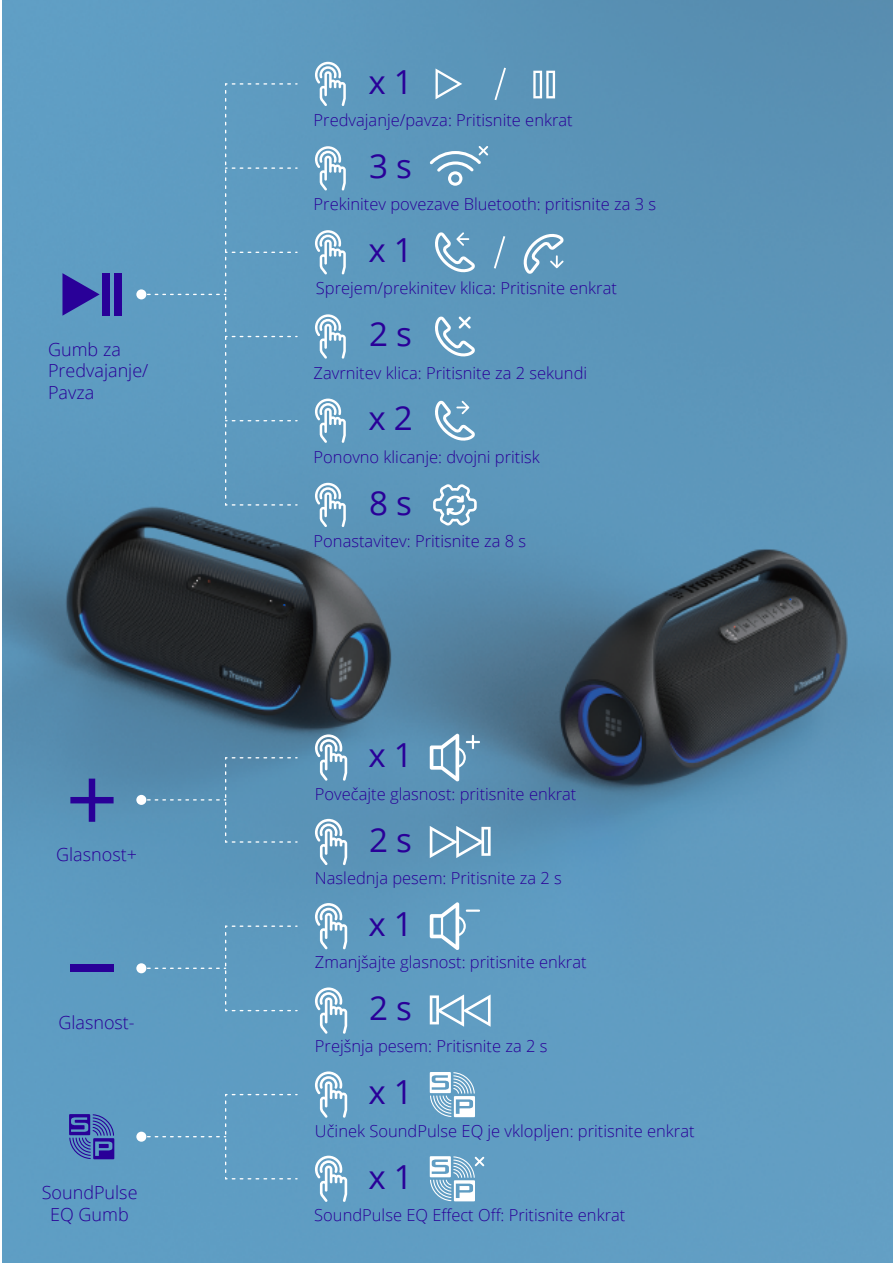
<style>
.page{position:relative;width:893px;height:1263px;background:#fff}
.page>*{position:absolute;margin:0;border:0;box-sizing:border-box;transform-origin:0 0}
.t1{font:33px "Open Sans";color:#290098}
.t2{font:300 18px/21.6px "Open Sans";color:#290098}
.t3{font:300 16.5px "Open Sans";color:#290098}
</style>
<div class="page">
<img style="left:2px;top:0;width:891px;height:1263px">
<div style="left:70px;top:964px;width:44px;height:8px;background:#290098"></div>
<svg style="left:70px;top:779px;width:44px;height:43px;background:#4b69ad"></svg>
<svg style="left:315px;top:987px;width:32px;height:47px"></svg>
<svg style="left:430px;top:994px;width:61px;height:33px"></svg>
<svg style="left:315px;top:903px;width:32px;height:46px"></svg>
<svg style="left:315px;top:1071px;width:32px;height:47px"></svg>
<svg style="left:315px;top:1156px;width:32px;height:46px"></svg>
<svg style="left:430px;top:902px;width:50px;height:48px"></svg>
<svg style="left:315px;top:819px;width:32px;height:46px"></svg>
<svg style="left:430px;top:826px;width:61px;height:32px"></svg>
<svg style="left:315px;top:734px;width:32px;height:47px"></svg>
<svg style="left:430px;top:734px;width:50px;height:48px"></svg>
<svg style="left:225px;top:83px;width:72px;height:2px"></svg>
<div style="left:136px;top:289px;width:10px;height:10px;background:#fff;border-radius:50%"></div>
<div style="left:148px;top:91px;width:142px;height:415px;background:#5e9bc0"></div>
<div style="left:136px;top:795px;width:10px;height:10px;background:#fff;border-radius:50%"></div>
<svg style="left:148px;top:757px;width:149px;height:86px;background:#5992b5"></svg>
<svg style="left:225px;top:925px;width:72px;height:2px"></svg>
<div style="left:136px;top:963px;width:10px;height:10px;background:#fff;border-radius:50%"></div>
<div style="left:148px;top:933px;width:142px;height:78px;background:#5d9ac0"></div>
<div style="left:136px;top:1132px;width:10px;height:10px;background:#fff;border-radius:50%"></div>
<div style="left:148px;top:1094px;width:149px;height:85px;background:#5e9dc3"></div>
<svg style="left:315px;top:62px;width:31px;height:44px"></svg>
<svg style="left:494px;top:68px;width:12px;height:32px"></svg>
<svg style="left:435px;top:68px;width:27px;height:31px"></svg>
<svg style="left:533px;top:71px;width:9px;height:27px"></svg>
<svg style="left:536px;top:73px;width:4px;height:23px"></svg>
<svg style="left:546px;top:71px;width:9px;height:27px"></svg>
<svg style="left:549px;top:73px;width:4px;height:23px"></svg>
<svg style="left:315px;top:146px;width:31px;height:45px"></svg>
<svg style="left:315px;top:399px;width:31px;height:44px"></svg>
<svg style="left:315px;top:483px;width:31px;height:44px"></svg>
<svg style="left:434px;top:401px;width:41px;height:40px"></svg>
<svg style="left:434px;top:316px;width:41px;height:41px"></svg>
<svg style="left:315px;top:230px;width:31px;height:45px"></svg>
<svg style="left:315px;top:314px;width:31px;height:45px"></svg>
<div style="left:102px;top:273px;width:8px;height:43px;background:#290098"></div>
<div style="left:114px;top:273px;width:7px;height:43px;background:#290098"></div>
<svg style="left:62px;top:273px;width:38px;height:43px;background:#4450ad"></svg>
<svg style="left:434px;top:232px;width:41px;height:41px"></svg>
<svg style="left:523px;top:233px;width:41px;height:41px"></svg>
<svg style="left:494px;top:236px;width:11px;height:33px"></svg>
<svg style="left:430px;top:1072px;width:45px;height:45px"></svg>
<svg style="left:69px;top:1114px;width:45px;height:45px;background:#4659b0"></svg>
<svg style="left:430px;top:1156px;width:54px;height:45px"></svg>
<svg style="left:433px;top:484px;width:44px;height:41px"></svg>
<svg style="left:430px;top:146px;width:58px;height:40px;background:#7aaac7"></svg>
<p class="t2" style="left:48px;top:338px;width:102px">Gumb za<br>Predvajanje/<br>Pavza</p>
<p class="t2" style="left:56px;top:843px;width:82px">Glasnost+</p>
<p class="t2" style="left:58px;top:1011px;width:78px">Glasnost-</p>
<p class="t2" style="left:42px;top:1181px;width:97px;text-align:center">SoundPulse<br>EQ Gumb</p>
<h1 class="t1" style="left:368px;top:59px;width:46px">x 1</h1>
<p class="t3" style="left:314px;top:109px;width:261px">Predvajanje/pavza: Pritisnite enkrat</p>
<h1 class="t1" style="left:369px;top:143px;width:44px">3 s</h1>
<p class="t3" style="left:314px;top:193px;width:344px">Prekinitev povezave Bluetooth: pritisnite za 3 s</p>
<h1 class="t1" style="left:368px;top:227px;width:46px">x 1</h1>
<p class="t3" style="left:316px;top:277px;width:302px">Sprejem/prekinitev klica: Pritisnite enkrat</p>
<h1 class="t1" style="left:369px;top:312px;width:44px">2 s</h1>
<p class="t3" style="left:314px;top:361px;width:275px">Zavrnitev klica: Pritisnite za 2 sekundi</p>
<h1 class="t1" style="left:368px;top:396px;width:46px">x 2</h1>
<p class="t3" style="left:314px;top:445px;width:228px">Ponovno klicanje: dvojni pritisk</p>
<h1 class="t1" style="left:369px;top:480px;width:44px">8 s</h1>
<p class="t3" style="left:314px;top:530px;width:214px">Ponastavitev: Pritisnite za 8 s</p>
<h1 class="t1" style="left:368px;top:733px;width:46px">x 1</h1>
<p class="t3" style="left:315px;top:783px;width:263px">Povečajte glasnost: pritisnite enkrat</p>
<h1 class="t1" style="left:369px;top:817px;width:44px">2 s</h1>
<p class="t3" style="left:315px;top:867px;width:248px">Naslednja pesem: Pritisnite za 2 s</p>
<h1 class="t1" style="left:368px;top:901px;width:46px">x 1</h1>
<p class="t3" style="left:315px;top:951px;width:273px">Zmanjšajte glasnost: pritisnite enkrat</p>
<h1 class="t1" style="left:369px;top:986px;width:44px">2 s</h1>
<p class="t3" style="left:315px;top:1035px;width:234px">Prejšnja pesem: Pritisnite za 2 s</p>
<h1 class="t1" style="left:368px;top:1070px;width:46px">x 1</h1>
<p class="t3" style="left:315px;top:1119px;width:381px">Učinek SoundPulse EQ je vklopljen: pritisnite enkrat</p>
<h1 class="t1" style="left:368px;top:1154px;width:46px">x 1</h1>
<p class="t3" style="left:314px;top:1203px;width:313px">SoundPulse EQ Effect Off: Pritisnite enkrat</p>
</div>
